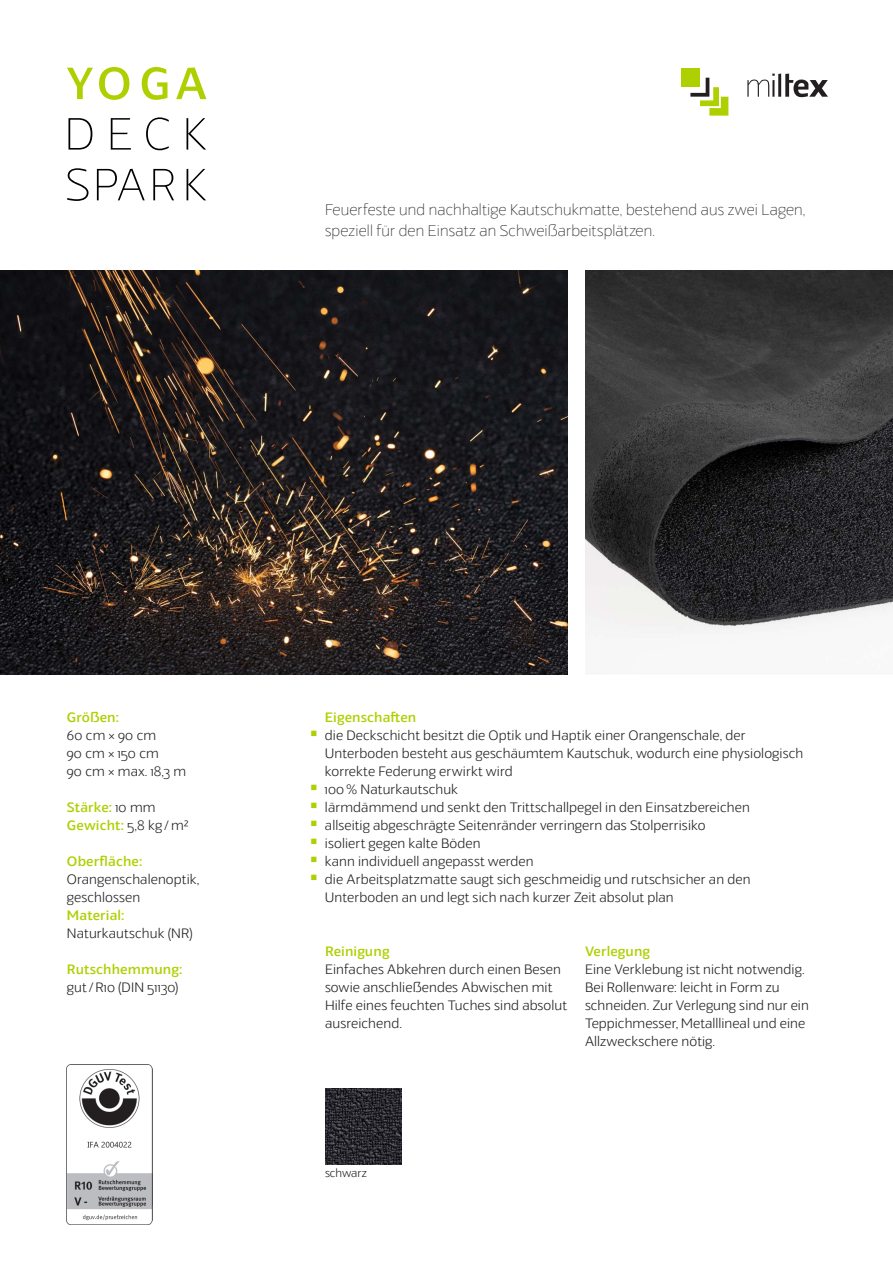
<style>
.page{position:relative;width:893px;height:1263px;background:#fff}
.page>*{position:absolute;margin:0;border:0;box-sizing:border-box;transform-origin:0 0}
.t1{font:100 15px/21px "Veotec";letter-spacing:.01em;color:#231f20}
.t2{font:300 13.2px/18px "Veotec";letter-spacing:.01em;color:#231f20}
.t3{font:500 13.2px/18px "Veotec";letter-spacing:.01em;color:#aed000}
.t4{font:300 11.25px "Veotec";letter-spacing:-.005em;color:#231f20}
.s1{font-weight:300;color:#231f20}
</style>
<div class="page">
<img style="left:325px;top:1088px;width:77px;height:76px">
<div style="left:681px;top:68px;width:19px;height:19px;background:#aed000"></div>
<svg style="left:690px;top:78px;width:38px;height:38px"></svg>
<svg style="left:747px;top:74px;width:28px;height:23px"></svg>
<hr style="left:778px;top:74px;width:3px;height:23px;background:#231f20">
<svg style="left:785px;top:74px;width:43px;height:23px"></svg>
<svg style="left:68px;top:118px;width:24px;height:32px"></svg>
<svg style="left:111px;top:118px;width:20px;height:32px"></svg>
<svg style="left:146px;top:117px;width:23px;height:33px"></svg>
<svg style="left:187px;top:118px;width:19px;height:32px"></svg>
<svg style="left:67px;top:168px;width:21px;height:33px"></svg>
<svg style="left:97px;top:169px;width:48px;height:31px"></svg>
<svg style="left:153px;top:169px;width:21px;height:31px"></svg>
<svg style="left:187px;top:169px;width:19px;height:31px"></svg>
<svg style="left:67px;top:68px;width:26px;height:31px"></svg>
<svg style="left:99px;top:67px;width:30px;height:33px"></svg>
<svg style="left:142px;top:67px;width:25px;height:33px"></svg>
<svg style="left:176px;top:67px;width:30px;height:32px"></svg>
<img style="left:67px;top:1064px;width:85px;height:161px">
<img style="left:585px;top:270px;width:308px;height:363px">
<img style="left:0;top:270px;width:568px;height:404px">
<p class="t1" style="left:325px;top:200px;width:482px">Feuerfeste und nachhaltige Kautschukmatte, bestehend aus zwei Lagen, speziell für den Einsatz an Schweißarbeitsplätzen.</p>
<p class="t3" style="left:67px;top:709px;width:54px">Größen:</p>
<p class="t2" style="left:67px;top:727px;width:121px">60 cm × 90 cm<br>90 cm × 150 cm<br>90 cm × max. 18,3 m</p>
<p class="t3" style="left:67px;top:799px;width:123px">Stärke: <span class="s1">10 mm<br></span>Gewicht: <span class="s1">5,8 kg /m²</span></p>
<p class="t3" style="left:67px;top:853px;width:77px">Oberfläche:</p>
<p class="t2" style="left:67px;top:871px;width:134px">Orangenschalenoptik, geschlossen</p>
<p class="t3" style="left:67px;top:907px;width:59px">Material:</p>
<p class="t2" style="left:67px;top:925px;width:127px">Naturkautschuk (NR)</p>
<p class="t3" style="left:67px;top:961px;width:117px">Rutschhemmung:</p>
<p class="t2" style="left:67px;top:979px;width:113px">gut/R10 (DIN 51130)</p>
<p class="t3" style="left:325px;top:709px;width:93px">Eigenschaften</p>
<p class="t2" style="left:325px;top:727px;width:480px">die Deckschicht besitzt die Optik und Haptik einer Orangenschale, der Unterboden besteht aus geschäumtem Kautschuk, wodurch eine physiologisch korrekte Federung erwirkt wird<br>100 % Naturkautschuk<br>lärmdämmend und senkt den Trittschallpegel in den Einsatzbereichen<br>allseitig abgeschrägte Seitenränder verringern das Stolperrisiko<br>isoliert gegen kalte Böden<br>kann individuell angepasst werden<br>die Arbeitsplatzmatte saugt sich geschmeidig und rutschsicher an den Unterboden an und legt sich nach kurzer Zeit absolut plan</p>
<p class="t3" style="left:325px;top:943px;width:66px">Reinigung</p>
<p class="t2" style="left:325px;top:961px;width:244px">Einfaches Abkehren durch einen Besen sowie anschließendes Abwischen mit<br>Hilfe eines feuchten Tuches sind absolut ausreichend.</p>
<p class="t3" style="left:585px;top:943px;width:67px">Verlegung</p>
<p class="t2" style="left:585px;top:961px;width:225px">Eine Verklebung ist nicht notwendig.<br>Bei Rollenware: leicht in Form zu schneiden. Zur Verlegung sind nur ein Teppichmesser, Metalllineal und eine Allzweckschere nötig.</p>
<p class="t4" style="left:325px;top:1166px;width:43px">schwarz</p>
</div>
